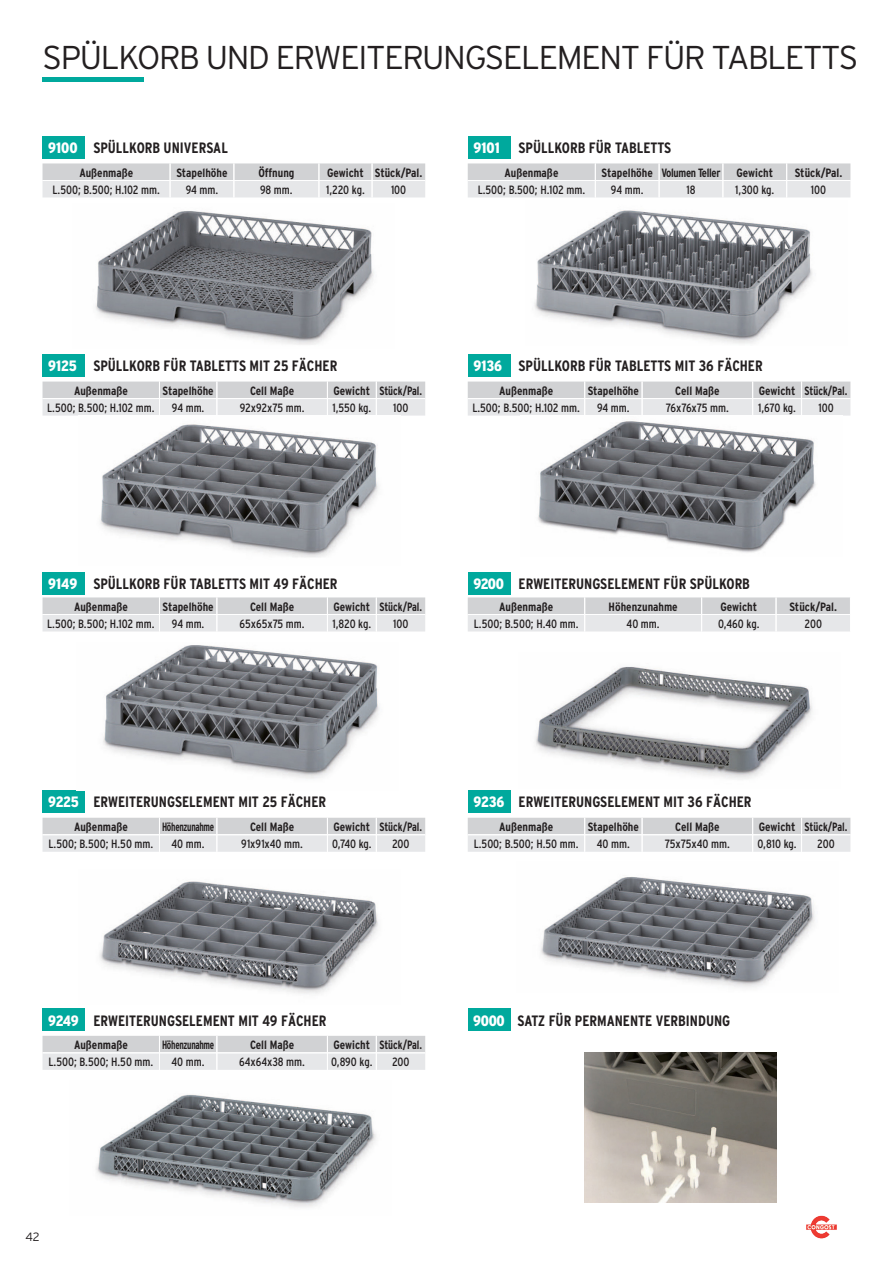
<style>
.page{position:relative;width:893px;height:1263px;background:#fff}
.page>*{position:absolute;margin:0;border:0;box-sizing:border-box;transform-origin:0 0}
.t1{font:300 33px "Interstate";letter-spacing:-.04em;color:#231f20}
.t2{font:700 condensed 15px "Interstate";color:#231f20}
.t3{font:900 condensed 15px "Interstate";letter-spacing:-.01em;color:#fff}
.t4{font:condensed 12px "Interstate";color:#231f20}
.t5{font:700 condensed 12px "Interstate";color:#231f20}
.t6{font:700 condensed 12px "Interstate";color:#231f20;scale:.9 1}
.t7{font:700 condensed 12px "Interstate";letter-spacing:-.03em;color:#231f20;scale:.8 1}
.t8{font:700 condensed 12px "Interstate";letter-spacing:-.03em;color:#231f20;scale:.95 1}
.t9{font:300 12px "Interstate";color:#231f20}
</style>
<div class="page">
<img style="left:806px;top:1215px;width:31px;height:24px">
<div style="left:43px;top:77px;width:101px;height:5px;background:#00a99d"></div>
<div style="left:468px;top:1008px;width:42px;height:22px;background:#00a99d"></div>
<div style="left:468px;top:354px;width:42px;height:22px;background:#00a99d"></div>
<div style="left:43px;top:1008px;width:42px;height:22px;background:#00a99d"></div>
<div style="left:43px;top:354px;width:42px;height:22px;background:#00a99d"></div>
<div style="left:43px;top:136px;width:42px;height:22px;background:#00a99d"></div>
<div style="left:468px;top:136px;width:42px;height:22px;background:#00a99d"></div>
<div style="left:468px;top:572px;width:42px;height:22px;background:#00a99d"></div>
<div style="left:43px;top:572px;width:42px;height:22px;background:#00a99d"></div>
<div style="left:468px;top:790px;width:42px;height:22px;background:#00a99d"></div>
<div style="left:43px;top:790px;width:42px;height:22px;background:#00a99d"></div>
<img style="left:534px;top:210px;width:279px;height:134px">
<img style="left:96px;top:1094px;width:280px;height:113px">
<img style="left:99px;top:881px;width:280px;height:113px">
<img style="left:103px;top:645px;width:277px;height:134px">
<img style="left:100px;top:424px;width:279px;height:133px">
<img style="left:95px;top:211px;width:279px;height:134px">
<img style="left:585px;top:1053px;width:191px;height:149px">
<img style="left:540px;top:876px;width:275px;height:112px">
<img style="left:535px;top:666px;width:278px;height:113px">
<img style="left:537px;top:421px;width:279px;height:132px">
<svg style="left:468px;top:163px;width:382px;height:34px;background:#dddee0"></svg>
<svg style="left:43px;top:163px;width:382px;height:34px;background:#dddee0"></svg>
<svg style="left:468px;top:597px;width:382px;height:34px;background:#dddee0"></svg>
<svg style="left:43px;top:382px;width:382px;height:34px;background:#dddee0"></svg>
<svg style="left:43px;top:597px;width:382px;height:34px;background:#dddee0"></svg>
<svg style="left:43px;top:818px;width:382px;height:34px;background:#dddee0"></svg>
<svg style="left:43px;top:1036px;width:382px;height:34px;background:#dddee0"></svg>
<svg style="left:468px;top:382px;width:382px;height:34px;background:#dddee0"></svg>
<svg style="left:468px;top:818px;width:382px;height:34px;background:#dddee0"></svg>
<p class="t1" style="left:43px;top:39px;width:817px">SPÜLKORB UND ERWEITERUNGSELEMENT FÜR TABLETTS</p>
<p class="t2" style="left:93px;top:140px;width:136px">SPÜLLKORB UNIVERSAL</p>
<p class="t2" style="left:519px;top:140px;width:154px">SPÜLLKORB FÜR TABLETTS</p>
<p class="t3" style="left:48px;top:140px;width:31px">9100</p>
<p class="t3" style="left:473px;top:140px;width:28px">9101</p>
<p class="t5" style="left:79px;top:166px;width:55px">Außenmaße</p>
<p class="t5" style="left:176px;top:166px;width:53px">Stapelhöhe</p>
<p class="t5" style="left:258px;top:166px;width:38px">Öffnung</p>
<p class="t5" style="left:327px;top:166px;width:38px">Gewicht</p>
<p class="t5" style="left:375px;top:166px;width:49px">Stück/Pal.</p>
<p class="t4" style="left:53px;top:183px;width:109px">L.500; B.500; H.102 mm.</p>
<p class="t4" style="left:186px;top:183px;width:34px">94 mm.</p>
<p class="t4" style="left:260px;top:183px;width:34px">98 mm.</p>
<p class="t4" style="left:326px;top:183px;width:40px">1,220 kg.</p>
<p class="t4" style="left:391px;top:183px;width:17px">100</p>
<p class="t5" style="left:505px;top:166px;width:55px">Außenmaße</p>
<p class="t5" style="left:602px;top:166px;width:53px">Stapelhöhe</p>
<p class="t8" style="left:661px;top:166px;width:64px">Volumen Teller</p>
<p class="t5" style="left:736px;top:166px;width:38px">Gewicht</p>
<p class="t5" style="left:795px;top:166px;width:49px">Stück/Pal.</p>
<p class="t4" style="left:478px;top:183px;width:109px">L.500; B.500; H.102 mm.</p>
<p class="t4" style="left:611px;top:183px;width:34px">94 mm.</p>
<p class="t4" style="left:686px;top:183px;width:11px">18</p>
<p class="t4" style="left:735px;top:183px;width:41px">1,300 kg.</p>
<p class="t4" style="left:811px;top:183px;width:17px">100</p>
<p class="t2" style="left:93px;top:358px;width:245px">SPÜLLKORB FÜR TABLETTS MIT 25 FÄCHER</p>
<p class="t5" style="left:74px;top:384px;width:55px">Außenmaße</p>
<p class="t5" style="left:163px;top:384px;width:53px">Stapelhöhe</p>
<p class="t5" style="left:250px;top:384px;width:46px">Cell Maße</p>
<p class="t5" style="left:334px;top:384px;width:38px">Gewicht</p>
<p class="t6" style="left:379px;top:384px;width:49px">Stück/Pal.</p>
<p class="t4" style="left:47px;top:401px;width:109px">L.500; B.500; H.102 mm.</p>
<p class="t4" style="left:172px;top:401px;width:34px">94 mm.</p>
<p class="t4" style="left:240px;top:401px;width:66px">92x92x75 mm.</p>
<p class="t4" style="left:332px;top:401px;width:40px">1,550 kg.</p>
<p class="t4" style="left:393px;top:401px;width:17px">100</p>
<p class="t3" style="left:48px;top:358px;width:30px">9125</p>
<p class="t3" style="left:473px;top:358px;width:30px">9136</p>
<p class="t2" style="left:519px;top:358px;width:246px">SPÜLLKORB FÜR TABLETTS MIT 36 FÄCHER</p>
<p class="t5" style="left:499px;top:384px;width:55px">Außenmaße</p>
<p class="t5" style="left:588px;top:384px;width:53px">Stapelhöhe</p>
<p class="t5" style="left:675px;top:384px;width:46px">Cell Maße</p>
<p class="t5" style="left:759px;top:384px;width:38px">Gewicht</p>
<p class="t6" style="left:805px;top:384px;width:49px">Stück/Pal.</p>
<p class="t4" style="left:472px;top:401px;width:109px">L.500; B.500; H.102 mm.</p>
<p class="t4" style="left:597px;top:401px;width:34px">94 mm.</p>
<p class="t4" style="left:666px;top:401px;width:65px">76x76x75 mm.</p>
<p class="t4" style="left:758px;top:401px;width:39px">1,670 kg.</p>
<p class="t4" style="left:818px;top:401px;width:17px">100</p>
<p class="t2" style="left:93px;top:576px;width:246px">SPÜLLKORB FÜR TABLETTS MIT 49 FÄCHER</p>
<p class="t2" style="left:519px;top:576px;width:233px">ERWEITERUNGSELEMENT FÜR SPÜLKORB</p>
<p class="t3" style="left:48px;top:576px;width:31px">9149</p>
<p class="t3" style="left:473px;top:576px;width:32px">9200</p>
<p class="t5" style="left:74px;top:600px;width:55px">Außenmaße</p>
<p class="t5" style="left:163px;top:600px;width:53px">Stapelhöhe</p>
<p class="t5" style="left:250px;top:600px;width:46px">Cell Maße</p>
<p class="t5" style="left:334px;top:600px;width:38px">Gewicht</p>
<p class="t6" style="left:379px;top:600px;width:49px">Stück/Pal.</p>
<p class="t4" style="left:47px;top:617px;width:109px">L.500; B.500; H.102 mm.</p>
<p class="t4" style="left:172px;top:617px;width:34px">94 mm.</p>
<p class="t4" style="left:240px;top:617px;width:67px">65x65x75 mm.</p>
<p class="t4" style="left:332px;top:617px;width:40px">1,820 kg.</p>
<p class="t4" style="left:393px;top:617px;width:17px">100</p>
<p class="t5" style="left:499px;top:600px;width:55px">Außenmaße</p>
<p class="t5" style="left:609px;top:600px;width:71px">Höhenzunahme</p>
<p class="t5" style="left:720px;top:600px;width:38px">Gewicht</p>
<p class="t5" style="left:789px;top:600px;width:49px">Stück/Pal.</p>
<p class="t4" style="left:474px;top:617px;width:106px">L.500; B.500; H.40 mm.</p>
<p class="t4" style="left:627px;top:617px;width:35px">40 mm.</p>
<p class="t4" style="left:718px;top:617px;width:43px">0,460 kg.</p>
<p class="t4" style="left:804px;top:617px;width:19px">200</p>
<p class="t2" style="left:93px;top:794px;width:234px">ERWEITERUNGSELEMENT MIT 25 FÄCHER</p>
<p class="t2" style="left:519px;top:794px;width:235px">ERWEITERUNGSELEMENT MIT 36 FÄCHER</p>
<p class="t3" style="left:48px;top:794px;width:32px">9225</p>
<p class="t3" style="left:473px;top:794px;width:32px">9236</p>
<p class="t5" style="left:74px;top:820px;width:55px">Außenmaße</p>
<p class="t7" style="left:162px;top:820px;width:67px">Höhenzunahme</p>
<p class="t5" style="left:250px;top:820px;width:46px">Cell Maße</p>
<p class="t5" style="left:334px;top:820px;width:38px">Gewicht</p>
<p class="t6" style="left:379px;top:820px;width:49px">Stück/Pal.</p>
<p class="t4" style="left:49px;top:837px;width:106px">L.500; B.500; H.50 mm.</p>
<p class="t4" style="left:172px;top:837px;width:35px">40 mm.</p>
<p class="t4" style="left:241px;top:837px;width:63px">91x91x40 mm.</p>
<p class="t4" style="left:332px;top:837px;width:41px">0,740 kg.</p>
<p class="t4" style="left:392px;top:837px;width:19px">200</p>
<p class="t5" style="left:499px;top:820px;width:55px">Außenmaße</p>
<p class="t5" style="left:588px;top:820px;width:53px">Stapelhöhe</p>
<p class="t5" style="left:675px;top:820px;width:46px">Cell Maße</p>
<p class="t5" style="left:759px;top:820px;width:38px">Gewicht</p>
<p class="t6" style="left:805px;top:820px;width:49px">Stück/Pal.</p>
<p class="t4" style="left:474px;top:837px;width:106px">L.500; B.500; H.50 mm.</p>
<p class="t4" style="left:597px;top:837px;width:35px">40 mm.</p>
<p class="t4" style="left:665px;top:837px;width:66px">75x75x40 mm.</p>
<p class="t4" style="left:757px;top:837px;width:41px">0,810 kg.</p>
<p class="t4" style="left:817px;top:837px;width:19px">200</p>
<p class="t3" style="left:48px;top:1012px;width:32px">9249</p>
<p class="t2" style="left:93px;top:1012px;width:235px">ERWEITERUNGSELEMENT MIT 49 FÄCHER</p>
<p class="t2" style="left:517px;top:1012px;width:214px">SATZ FÜR PERMANENTE VERBINDUNG</p>
<p class="t3" style="left:473px;top:1012px;width:33px">9000</p>
<p class="t5" style="left:74px;top:1038px;width:55px">Außenmaße</p>
<p class="t7" style="left:162px;top:1038px;width:67px">Höhenzunahme</p>
<p class="t5" style="left:250px;top:1038px;width:46px">Cell Maße</p>
<p class="t5" style="left:334px;top:1038px;width:38px">Gewicht</p>
<p class="t6" style="left:379px;top:1038px;width:49px">Stück/Pal.</p>
<p class="t4" style="left:49px;top:1055px;width:106px">L.500; B.500; H.50 mm.</p>
<p class="t4" style="left:172px;top:1055px;width:35px">40 mm.</p>
<p class="t4" style="left:239px;top:1055px;width:67px">64x64x38 mm.</p>
<p class="t4" style="left:331px;top:1055px;width:43px">0,890 kg.</p>
<p class="t4" style="left:392px;top:1055px;width:19px">200</p>
<p class="t9" style="left:26px;top:1230px;width:16px">42</p>
</div>
